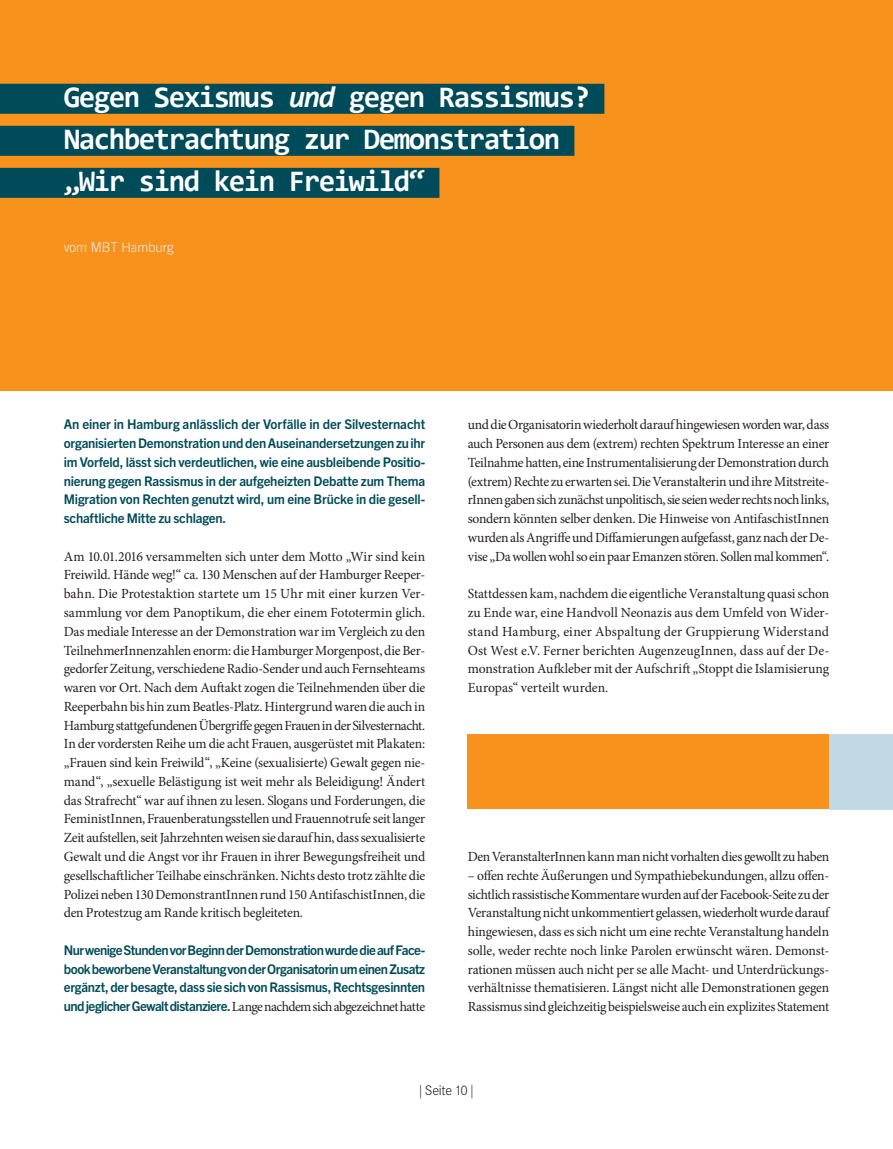
<style>
.page{position:relative;width:893px;height:1149px;background:#fff}
.page>*{position:absolute;margin:0;border:0;box-sizing:border-box;transform-origin:0 0}
.t1{font:700 30px/42px "Consolas";letter-spacing:-.05em;color:#fff}
.t2{font:13.95px/18.8px "Minion Pro";letter-spacing:-.02em;color:#231f20;text-align:justify}
.t3{font:13.95px "Minion Pro";letter-spacing:-.04em;color:#231f20}
.t4{font:300 13.5px "Trade Gothic LT Pro";letter-spacing:-.005em;color:#e6e7e9}
.t5{font:300 13.5px "Corporate SBQ";letter-spacing:-.02em;color:#231f20}
.t6{font:700 13.35px/18.8px "Trade Gothic Next LT Pro";letter-spacing:-.02em;color:#004b59;text-align:justify}
.s1{font-style:italic}
.s2{font-family:"Trade Gothic Next LT Pro";font-weight:700;font-size:13.35px;color:#004b59}
</style>
<div class="page">
<div style="left:0;top:0;width:893px;height:390px;background:#f7931d"></div>
<div style="left:0;top:84px;width:604px;height:30px;background:#004b59"></div>
<div style="left:0;top:126px;width:574px;height:30px;background:#004b59"></div>
<div style="left:0;top:168px;width:439px;height:30px;background:#004b59"></div>
<div style="left:468px;top:733px;width:361px;height:75px;background:#f7931d"></div>
<div style="left:829px;top:733px;width:64px;height:76px;background:#c1d9e5"></div>
<h1 class="t1" style="left:64px;top:76px;width:528px">Gegen Sexismus <span class="s1">und</span> gegen Rassismus?<br>Nachbetrachtung zur Demonstration „Wir sind kein Freiwild“</h1>
<p class="t4" style="left:64px;top:239px;width:111px">vom MBT Hamburg</p>
<p class="t6" style="left:64px;top:414px;width:363px">An einer in Hamburg anlässlich der Vorfälle in der Silvesternacht organisierten Demonstration und den Auseinandersetzungen zu ihr im Vorfeld, lässt sich verdeutlichen, wie eine ausbleibende Positio&shy;nierung gegen Rassismus in der aufgeheizten Debatte zum Thema Migration von Rechten genutzt wird, um eine Brücke in die gesell&shy;schaftliche Mitte zu schlagen.</p>
<p class="t2" style="left:64px;top:546px;width:363px">Am 10.01.2016 versammelten sich unter dem Motto „Wir sind kein Freiwild. Hände weg!“ ca. 130 Menschen auf der Hamburger Reeper&shy;bahn. Die Protestaktion startete um 15 Uhr mit einer kurzen Ver&shy;sammlung vor dem Panoptikum, die eher einem Fototermin glich.<br>Das mediale Interesse an der Demonstration war im Vergleich zu den TeilnehmerInnenzahlen enorm: die Hamburger Morgenpost, die Ber&shy;gedorfer Zeitung, verschiedene Radio-Sender und auch Fernsehteams waren vor Ort. Nach dem Auftakt zogen die Teilnehmenden über die Reeperbahn bis hin zum Beatles-Platz. Hintergrund waren die auch in Hamburg stattgefundenen Übergriffe gegen Frauen in der Silvesternacht.<br>In der vordersten Reihe um die acht Frauen, ausgerüstet mit Plakaten: „Frauen sind kein Freiwild“, „Keine (sexualisierte) Gewalt gegen nie&shy;mand“, „sexuelle Belästigung ist weit mehr als Beleidigung! Ändert das Strafrecht“ war auf ihnen zu lesen. Slogans und Forderungen, die FeministInnen, Frauenberatungsstellen und Frauennotrufe seit langer Zeit aufstellen, seit Jahrzehnten weisen sie darauf hin, dass sexualisierte Gewalt und die Angst vor ihr Frauen in ihrer Bewegungsfreiheit und gesellschaftlicher Teilhabe einschränken. Nichts desto trotz zählte die Polizei neben 130 DemonstrantInnen rund 150 AntifaschistInnen, die den Protestzug am Rande kritisch begleiteten.</p>
<p class="t6" style="left:64px;top:939px;width:363px">Nur wenige Stunden vor Beginn der Demonstration wurde die auf Face&shy;book beworbene Veranstaltung von der Organisatorin um einen Zusatz ergänzt, der besagte, dass sie sich von Rassismus, Rechtsgesinnten</p>
<p class="t3" style="left:64px;top:996px;width:363px"><span class="s2">und jeglicher Gewalt distanziere.</span> Lange nachdem sich abgezeichnet hatte</p>
<p class="t2" style="left:468px;top:415px;width:363px">und die Organisatorin wiederholt darauf hingewiesen worden war, dass auch Personen aus dem (extrem) rechten Spektrum Interesse an einer Teilnahme hatten, eine Instrumentalisierung der Demonstration durch (extrem) Rechte zu erwarten sei. Die Veranstalterin und ihre Mitstreite&shy;rInnen gaben sich zunächst unpolitisch, sie seien weder rechts noch links, sondern könnten selber denken. Die Hinweise von AntifaschistInnen wurden als Angriffe und Diffamierungen aufgefasst, ganz nach der De&shy;vise „Da wollen wohl so ein paar Emanzen stören. Sollen mal kommen“.</p>
<p class="t2" style="left:468px;top:584px;width:363px">Stattdessen kam, nachdem die eigentliche Veranstaltung quasi schon zu Ende war, eine Handvoll Neonazis aus dem Umfeld von Wider&shy;stand Hamburg, einer Abspaltung der Gruppierung Widerstand Ost West e.V. Ferner berichten AugenzeugInnen, dass auf der De&shy;monstration Aufkleber mit der Aufschrift „Stoppt die Islamisierung Europas“ verteilt wurden.</p>
<p class="t2" style="left:468px;top:846px;width:363px">Den VeranstalterInnen kann man nicht vorhalten dies gewollt zu haben</p>
<p class="t2" style="left:468px;top:865px;width:363px">– offen rechte Äußerungen und Sympathiebekundungen, allzu offen&shy;sichtlich rassistische Kommentare wurden auf der Facebook-Seite zu der Veranstaltung nicht unkommentiert gelassen, wiederholt wurde darauf hingewiesen, dass es sich nicht um eine rechte Veranstaltung handeln solle, weder rechte noch linke Parolen erwünscht wären. Demonst&shy;rationen müssen auch nicht per se alle Macht- und Unterdrückungs&shy;verhältnisse thematisieren. Längst nicht alle Demonstrationen gegen Rassismus sind gleichzeitig beispielsweise auch ein explizites Statement</p>
<p class="t5" style="left:419px;top:1082px;width:56px">| Seite 10 |</p>
</div>
